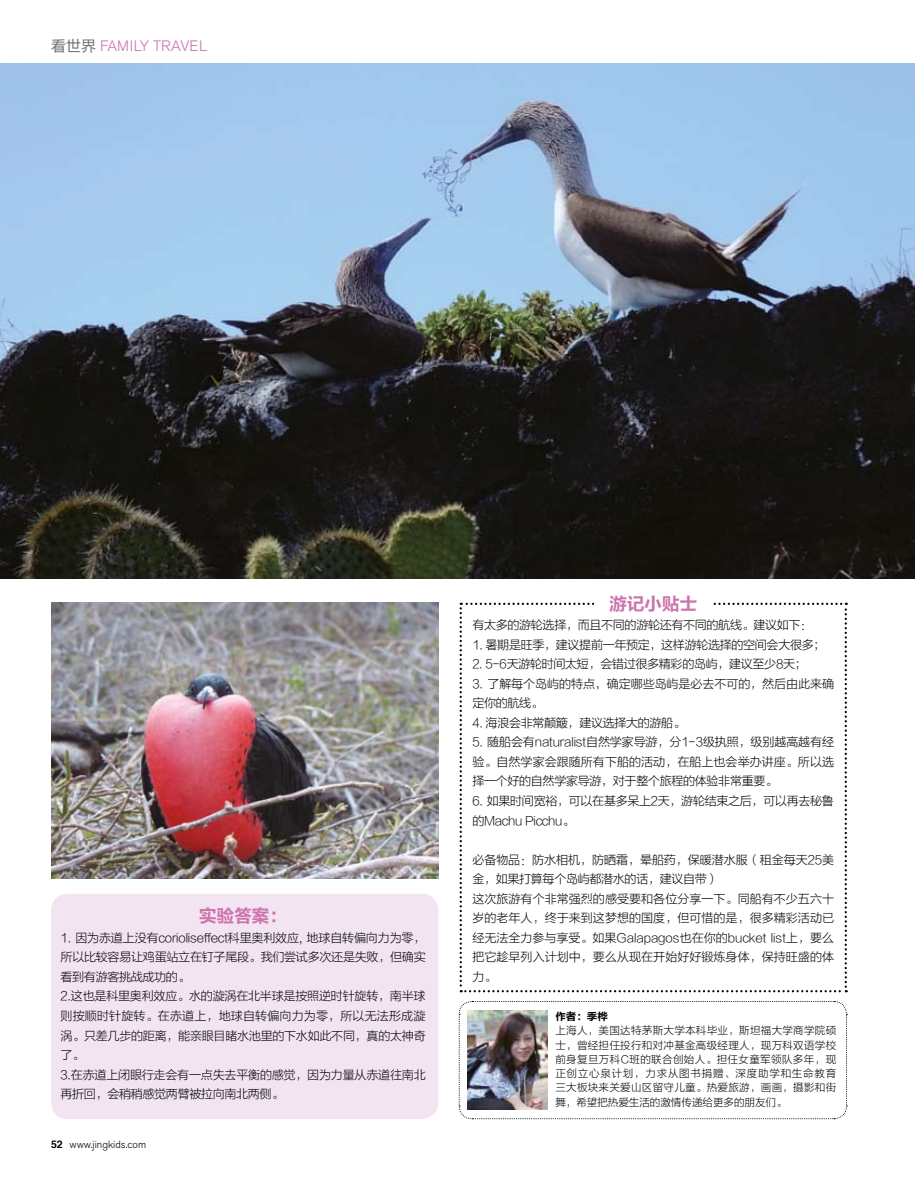
<style>
.page{position:relative;width:915px;height:1183px;background:#fff}
.page>*{position:absolute;margin:0;border:0;box-sizing:border-box;transform-origin:0 0}
.t1{font:18px "FZLTCHK GBK1 0";letter-spacing:-.025em;color:#cd74ad}
.t2{font:300 15px "Akzidenz Grotesk BE";color:#cd74ad}
.t3{font:12px/19.5px "FZLTXHK GBK1 0";letter-spacing:-.015em;color:#000}
.t4{font:12px/19.5px "FZLTXHK GBK1 0";letter-spacing:.005em;color:#000}
.t5{font:10.5px/14.2px "FZLTXHK GBK1 0";letter-spacing:.03em;color:#000;text-align:justify}
.t6{font:300 10.5px "Akzidenz Grotesk BE";color:#000}
.t7{font:10.5px "FZLTCHK GBK1 0";color:#000}
.s1{font-family:"FZLTHJW GB1 0";font-weight:400;color:#fff}
.s2{font-family:"Helvetica";font-weight:700}
</style>
<div class="page">
<img style="left:0;top:64px;width:914px;height:514px">
<svg style="left:459px;top:602px;width:387px;height:390px"></svg>
<div style="left:594px;top:592px;width:118px;height:26px;background:#fff"></div>
<svg style="left:458px;top:1001px;width:389px;height:118px"></svg>
<img style="left:467px;top:1010px;width:80px;height:98px">
<div style="left:51px;top:893px;width:387px;height:225px;background:#f3e4f1;border-radius:17px"></div>
<img style="left:51px;top:602px;width:387px;height:276px">
<p class="t2" style="left:51px;top:37px;width:158px"><span class="s1">看世界</span> FAMILY TRAVEL</p>
<h1 class="t1" style="left:199px;top:905px;width:90px">实验答案：</h1>
<p class="t3" style="left:61px;top:928px;width:366px">1. 因为赤道上没有corioliseffect科里奥利效应, 地球自转偏向力为零，所以比较容易让鸡蛋站立在钉子尾段。我们尝试多次还是失败，但确实看到有游客挑战成功的。<br>2.这也是科里奥利效应。水的漩涡在北半球是按照逆时针旋转，南半球则按顺时针旋转。在赤道上，地球自转偏向力为零，所以无法形成漩涡。只差几步的距离，能亲眼目睹水池里的下水如此不同，真的太神奇了。<br>3.在赤道上闭眼行走会有一点失去平衡的感觉，因为力量从赤道往南北再折回，会稍稍感觉两臂被拉向南北两侧。</p>
<p class="t6" style="left:51px;top:1137px;width:97px"><span class="s2">52</span> WWW.JINGKIDS.COM</p>
<h1 class="t1" style="left:609px;top:593px;width:90px">游记小贴士</h1>
<p class="t3" style="left:472px;top:615px;width:341px">有太多的游轮选择，而且不同的游轮还有不同的航线。建议如下：</p>
<p class="t3" style="left:472px;top:635px;width:354px">1. 暑期是旺季，建议提前一年预定，这样游轮选择的空间会大很多；</p>
<p class="t3" style="left:472px;top:654px;width:336px">2. 5-6天游轮时间太短，会错过很多精彩的岛屿，建议至少8天；</p>
<p class="t3" style="left:472px;top:674px;width:363px">3. 了解每个岛屿的特点，确定哪些岛屿是必去不可的，然后由此来确定你的航线。</p>
<p class="t3" style="left:472px;top:713px;width:214px">4. 海浪会非常颠簸，建议选择大的游船。</p>
<p class="t3" style="left:472px;top:732px;width:363px;text-align:justify">5. 随船会有naturalist自然学家导游，分1-3级执照，级别越高越有经验。自然学家会跟随所有下船的活动，在船上也会举办讲座。所以选择一个好的自然学家导游，对于整个旅程的体验非常重要。</p>
<p class="t3" style="left:472px;top:791px;width:363px">6. 如果时间宽裕，可以在基多呆上2天，游轮结束之后，可以再去秘鲁的Machu Picchu。</p>
<p class="t4" style="left:472px;top:849px;width:363px">必备物品：防水相机，防晒霜，晕船药，保暖潜水服（租金每天25美金，如果打算每个岛屿都潜水的话，建议自带）<br>这次旅游有个非常强烈的感受要和各位分享一下。同船有不少五六十岁的老年人，终于来到这梦想的国度，但可惜的是，很多精彩活动已经无法全力参与享受。如果Galapagos也在你的bucket list上，要么把它趁早列入计划中，要么从现在开始好好锻炼身体，保持旺盛的体力。</p>
<p class="t7" style="left:555px;top:1010px;width:54px">作者：季桦</p>
<p class="t5" style="left:555px;top:1023px;width:282px">上海人，美国达特茅斯大学本科毕业，斯坦福大学商学院硕士，曾经担任投行和对冲基金高级经理人，现万科双语学校前身复旦万科C班的联合创始人。担任女童军领队多年，现正创立心泉计划，力求从图书捐赠、深度助学和生命教育三大板块来关爱山区留守儿童。热爱旅游，画画，摄影和街舞，希望把热爱生活的激情传递给更多的朋友们。</p>
</div>
